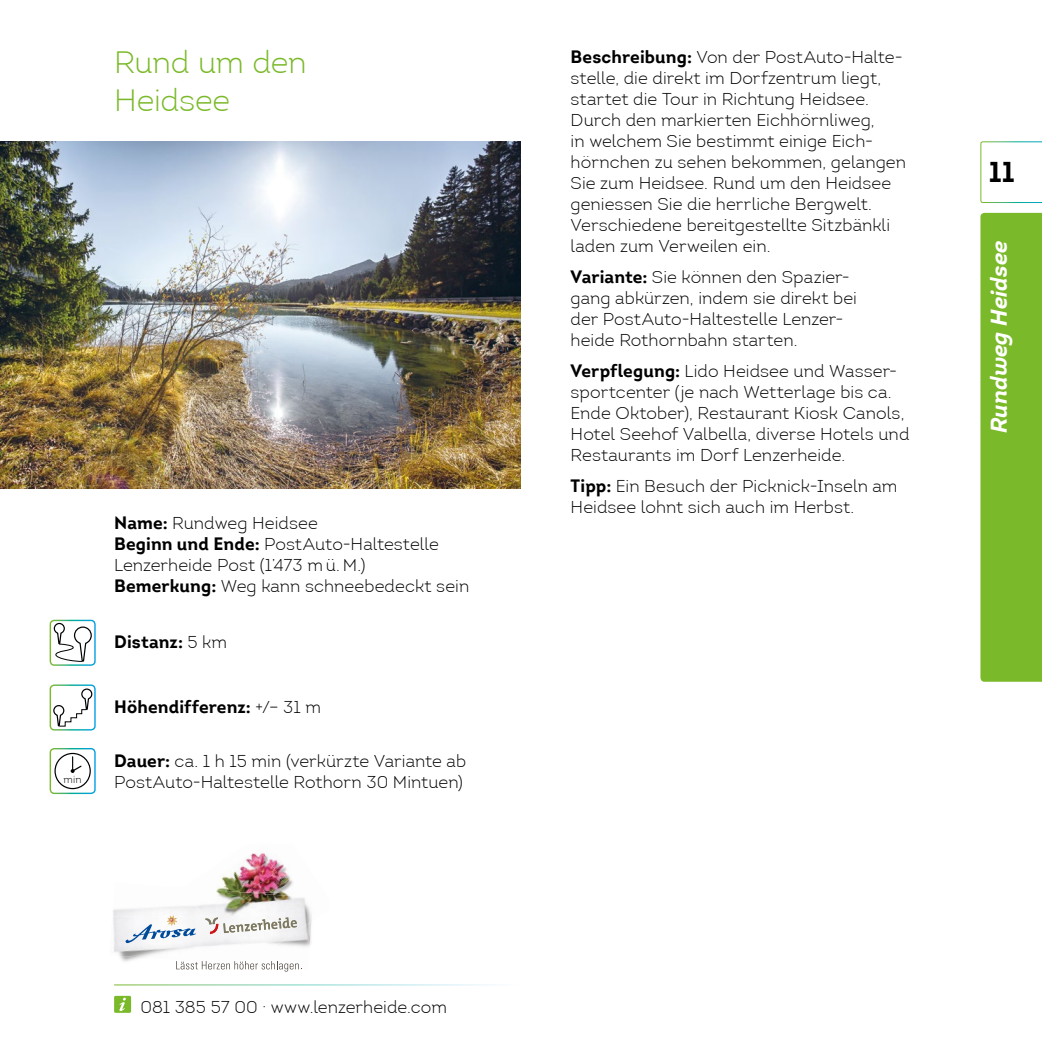
<style>
.page{position:relative;width:1042px;height:1042px;background:#fff}
.page>*{position:absolute;margin:0;border:0;box-sizing:border-box;transform-origin:0 0}
.t1{font:300 31.5px/37.8px "Intro";letter-spacing:-.01em;color:#7ab929}
.t2{font:700 28px "Intro";color:#000}
.t3{font:italic 700 22.75px "Intro";letter-spacing:-.005em;color:#fff}
.t4{font:300 17.5px/21px "Intro";letter-spacing:.005em;color:#000}
.t5{font:700 17.5px "Intro";letter-spacing:.01em;color:#000}
.t6{font:300 10.5px "Intro";color:#000}
.s1{font-weight:700}
.s2{font-weight:300}
</style>
<div class="page">
<img style="left:122px;top:960px;width:9px;height:2px">
<img style="left:113px;top:916px;width:68px;height:44px">
<img style="left:217px;top:854px;width:47px;height:38px">
<img style="left:264px;top:854px;width:26px;height:22px">
<img style="left:246px;top:872px;width:38px;height:20px">
<img style="left:270px;top:876px;width:23px;height:16px">
<img style="left:279px;top:933px;width:32px;height:14px">
<img style="left:201px;top:913px;width:16px;height:1px">
<img style="left:218px;top:944px;width:14px;height:2px">
<img style="left:217px;top:890px;width:25px;height:24px">
<img style="left:297px;top:897px;width:15px;height:36px">
<img style="left:293px;top:897px;width:5px;height:30px">
<img style="left:241px;top:892px;width:52px;height:22px">
<svg style="left:124px;top:914px;width:173px;height:30px"></svg>
<img style="left:224px;top:897px;width:30px;height:20px">
<svg style="left:176px;top:961px;width:126px;height:10px"></svg>
<img style="left:0;top:141px;width:521px;height:348px">
<div style="left:50px;top:620px;width:46px;height:46px;border:1px solid #fff;border-radius:4px"></div>
<svg style="left:49px;top:622px;width:43px;height:40px"></svg>
<div style="left:50px;top:684px;width:46px;height:46px;border:1px solid #fff;border-radius:4px"></div>
<svg style="left:53px;top:688px;width:40px;height:39px"></svg>
<div style="left:50px;top:748px;width:46px;height:46px;border:1px solid #fff;border-radius:4px"></div>
<div style="left:54px;top:753px;width:37px;height:36px;border:1px solid #000;border-radius:50%"></div>
<svg style="left:71px;top:756px;width:11px;height:17px"></svg>
<div style="left:980px;top:213px;width:62px;height:469px;background:#7ab929"></div>
<svg style="left:980px;top:141px;width:62px;height:62px"></svg>
<div style="left:114px;top:996px;width:17px;height:17px;background:#7ab929;border-radius:2px"></div>
<svg style="left:119px;top:997px;width:7px;height:14px"></svg>
<h1 class="t1" style="left:114px;top:43px;width:194px">Rund um den<br>Heidsee</h1>
<p class="t6" style="left:64px;top:772px;width:20px">min</p>
<p class="t4" style="left:114px;top:512px;width:357px"><span class="s1">Name:</span> Rundweg Heidsee<br><span class="s1">Beginn und Ende:</span> PostAuto-Haltestelle Lenzerheide Post (1’473 m ü. M.)<br><span class="s1">Bemerkung:</span> Weg kann schneebedeckt sein</p>
<p class="t5" style="left:114px;top:630px;width:115px">Distanz: <span class="s2">5 km</span></p>
<p class="t5" style="left:114px;top:695px;width:208px">Höhendifferenz: <span class="s2">+/– 31 m</span></p>
<p class="t4" style="left:114px;top:750px;width:353px"><span class="s1">Dauer:</span> ca. 1 h 15 min (verkürzte Variante ab<br>PostAuto-Haltestelle Rothorn 30 Mintuen)</p>
<p class="t4" style="left:140px;top:996px;width:308px">081 385 57 00 · www.lenzerheide.com</p>
<p class="t4" style="left:570px;top:46px;width:337px"><span class="s1">Beschreibung:</span> Von der PostAuto-Halte&shy;stelle, die direkt im Dorfzentrum liegt, startet die Tour in Richtung Heidsee.<br>Durch den markierten Eichhörnliweg,<br>in welchem Sie bestimmt einige Eich&shy;hörnchen zu sehen bekommen, gelangen Sie zum Heidsee. Rund um den Heidsee geniessen Sie die herrliche Bergwelt.<br>Verschiedene bereitgestellte Sitzbänkli laden zum Verweilen ein.</p>
<p class="t4" style="left:570px;top:266px;width:288px"><span class="s1">Variante:</span> Sie können den Spazier&shy;gang abkürzen, indem sie direkt bei der PostAuto-Haltestelle Lenzer&shy;heide Rothornbahn starten.</p>
<p class="t4" style="left:570px;top:360px;width:340px"><span class="s1">Verpflegung:</span> Lido Heidsee und Wasser&shy;sportcenter (je nach Wetterlage bis ca.<br>Ende Oktober), Restaurant Kiosk Canols, Hotel Seehof Valbella, diverse Hotels und Restaurants im Dorf Lenzerheide.</p>
<p class="t4" style="left:570px;top:475px;width:328px"><span class="s1">Tipp:</span> Ein Besuch der Picknick-Inseln am<br>Heidsee lohnt sich auch im Herbst.</p>
<h2 class="t2" style="left:989px;top:154px;width:27px">11</h2>
<h3 class="t3" style="left:984px;top:433px;width:194px;rotate:-90deg">Rundweg Heidsee</h3>
</div>
